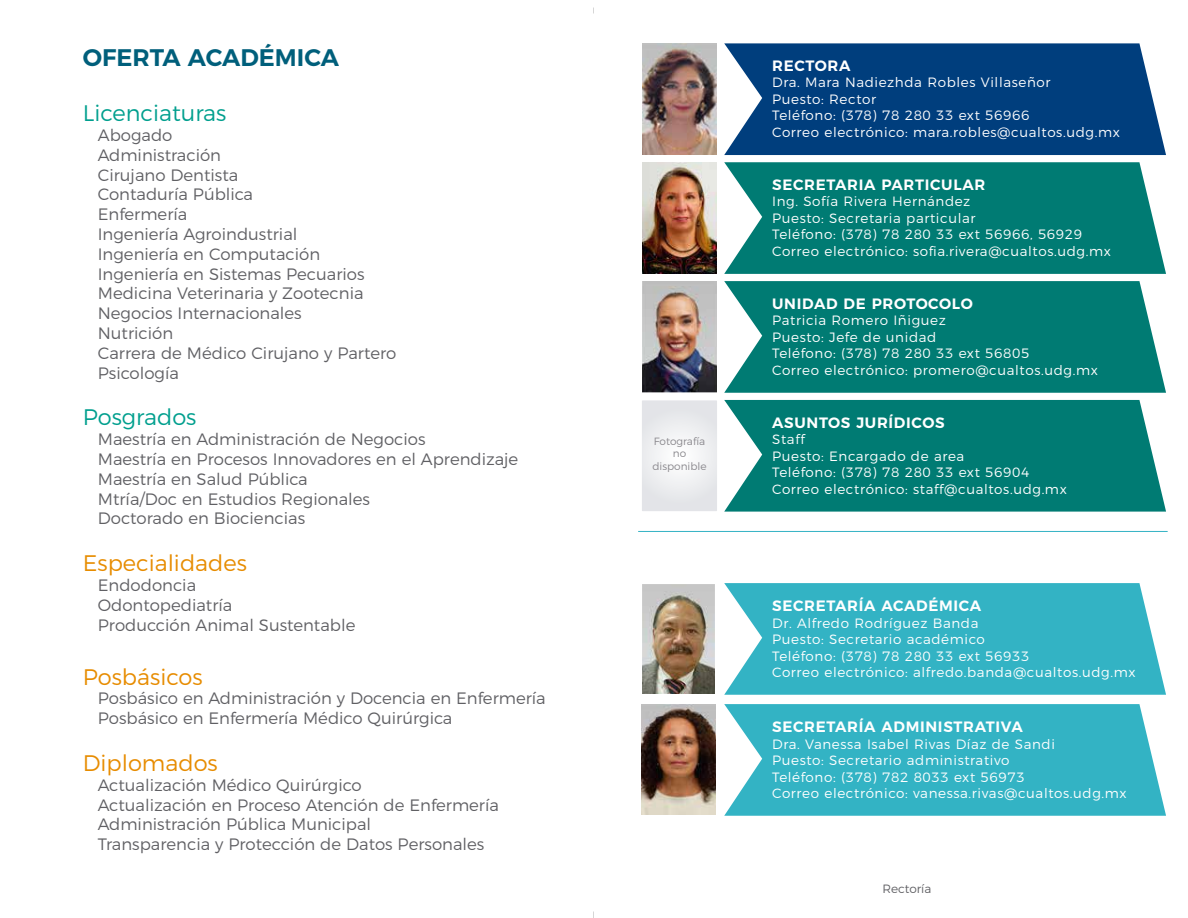
<style>
.page{position:relative;width:1188px;height:918px;background:#fff}
.page>*{position:absolute;margin:0;border:0;box-sizing:border-box;transform-origin:0 0}
.t1{font:600 24px "Montserrat";color:#005f7b}
.t2{font:300 22.5px "Montserrat";color:#e78c00}
.t3{font:300 22.5px "Montserrat";color:#009f8e}
.t4{font:300 16.5px/19.8px "Montserrat";color:#606064}
.t5{font:600 15px "Montserrat";letter-spacing:.045em;color:#fff}
.t6{font:300 13.5px/16.5px "Montserrat";letter-spacing:.045em;color:#fff}
.t7{font:300 12px "Montserrat";color:#606064}
.t8{font:300 10.5px/12.6px "Montserrat";color:#89878c;text-align:center}
</style>
<div class="page">
<svg style="left:724px;top:43px;width:442px;height:112px;background:#134c86"></svg>
<svg style="left:724px;top:162px;width:442px;height:112px;background:#13857d"></svg>
<svg style="left:724px;top:281px;width:442px;height:112px;background:#13857d"></svg>
<svg style="left:724px;top:400px;width:442px;height:112px;background:#13857d"></svg>
<svg style="left:724px;top:583px;width:442px;height:112px;background:#42b8c8"></svg>
<svg style="left:724px;top:704px;width:442px;height:112px;background:#42b8c8"></svg>
<hr style="left:638px;top:531px;width:530px;height:1px;background:#33b3c4">
<img style="left:643px;top:44px;width:73px;height:111px">
<img style="left:642px;top:281px;width:75px;height:111px">
<img style="left:642px;top:162px;width:75px;height:112px">
<img style="left:642px;top:705px;width:73px;height:110px">
<img style="left:642px;top:584px;width:73px;height:109px">
<svg style="left:642px;top:400px;width:75px;height:111px"></svg>
<h1 class="t1" style="left:83px;top:38px;width:258px">OFERTA ACADÉMICA</h1>
<h2 class="t3" style="left:83px;top:95px;width:145px">Licenciaturas</h2>
<p class="t4" style="left:98px;top:124px;width:300px">Abogado<br>Administración<br>Cirujano Dentista<br>Contaduría Pública<br>Enfermería<br>Ingeniería Agroindustrial<br>Ingeniería en Computación<br>Ingeniería en Sistemas Pecuarios<br>Medicina Veterinaria y Zootecnia<br>Negocios Internacionales<br>Nutrición<br>Carrera de Médico Cirujano y Partero<br>Psicología</p>
<h2 class="t3" style="left:83px;top:400px;width:115px">Posgrados</h2>
<p class="t4" style="left:98px;top:428px;width:422px">Maestría en Administración de Negocios<br>Maestría en Procesos Innovadores en el Aprendizaje Maestría en Salud Pública<br>Mtría/Doc en Estudios Regionales<br>Doctorado en Biociencias</p>
<h2 class="t2" style="left:83px;top:545px;width:166px">Especialidades</h2>
<p class="t4" style="left:98px;top:574px;width:259px">Endodoncia<br>Odontopediatría<br>Producción Animal Sustentable</p>
<h2 class="t2" style="left:83px;top:659px;width:121px">Posbásicos</h2>
<p class="t4" style="left:98px;top:687px;width:449px">Posbásico en Administración y Docencia en Enfermería<br>Posbásico en Enfermería Médico Quirúrgica</p>
<h2 class="t2" style="left:83px;top:745px;width:136px">Diplomados</h2>
<p class="t4" style="left:98px;top:774px;width:403px">Actualización Médico Quirúrgico<br>Actualización en Proceso Atención de Enfermería Administración Pública Municipal<br>Transparencia y Protección de Datos Personales</p>
<p class="t8" style="left:652px;top:434px;width:56px">Fotografía no disponible</p>
<p class="t5" style="left:772px;top:53px;width:80px">RECTORA</p>
<p class="t6" style="left:772px;top:73px;width:349px">Dra. Mara Nadiezhda Robles Villaseñor<br>Puesto: Rector<br>Teléfono: (378) 78 280 33 ext 56966<br>Correo electrónico: mara.robles@cualtos.udg.mx</p>
<p class="t5" style="left:772px;top:172px;width:215px">SECRETARIA PARTICULAR</p>
<p class="t6" style="left:772px;top:192px;width:340px">Ing. Sofía Rivera Hernández<br>Puesto: Secretaria particular<br>Teléfono: (378) 78 280 33 ext 56966, 56929<br>Correo electrónico: sofia.rivera@cualtos.udg.mx</p>
<p class="t5" style="left:772px;top:291px;width:202px">UNIDAD DE PROTOCOLO</p>
<p class="t6" style="left:772px;top:311px;width:327px">Patricia Romero Iñiguez<br>Puesto: Jefe de unidad<br>Teléfono: (378) 78 280 33 ext 56805<br>Correo electrónico: promero@cualtos.udg.mx</p>
<p class="t5" style="left:772px;top:410px;width:174px">ASUNTOS JURÍDICOS</p>
<p class="t6" style="left:772px;top:430px;width:296px">Staff<br>Puesto: Encargado de area<br>Teléfono: (378) 78 280 33 ext 56904<br>Correo electrónico: staff@cualtos.udg.mx</p>
<p class="t5" style="left:772px;top:594px;width:211px">SECRETARÍA ACADÉMICA</p>
<p class="t6" style="left:772px;top:613px;width:365px">Dr. Alfredo Rodríguez Banda<br>Puesto: Secretario académico<br>Teléfono: (378) 78 280 33 ext 56933<br>Correo electrónico: alfredo.banda@cualtos.udg.mx</p>
<p class="t5" style="left:772px;top:715px;width:252px">SECRETARÍA ADMINISTRATIVA</p>
<p class="t6" style="left:772px;top:734px;width:356px">Dra. Vanessa Isabel Rivas Díaz de Sandi<br>Puesto: Secretario administrativo<br>Teléfono: (378) 782 8033 ext 56973<br>Correo electrónico: vanessa.rivas@cualtos.udg.mx</p>
<p class="t7" style="left:882px;top:879px;width:51px">Rectoría</p>
</div>
